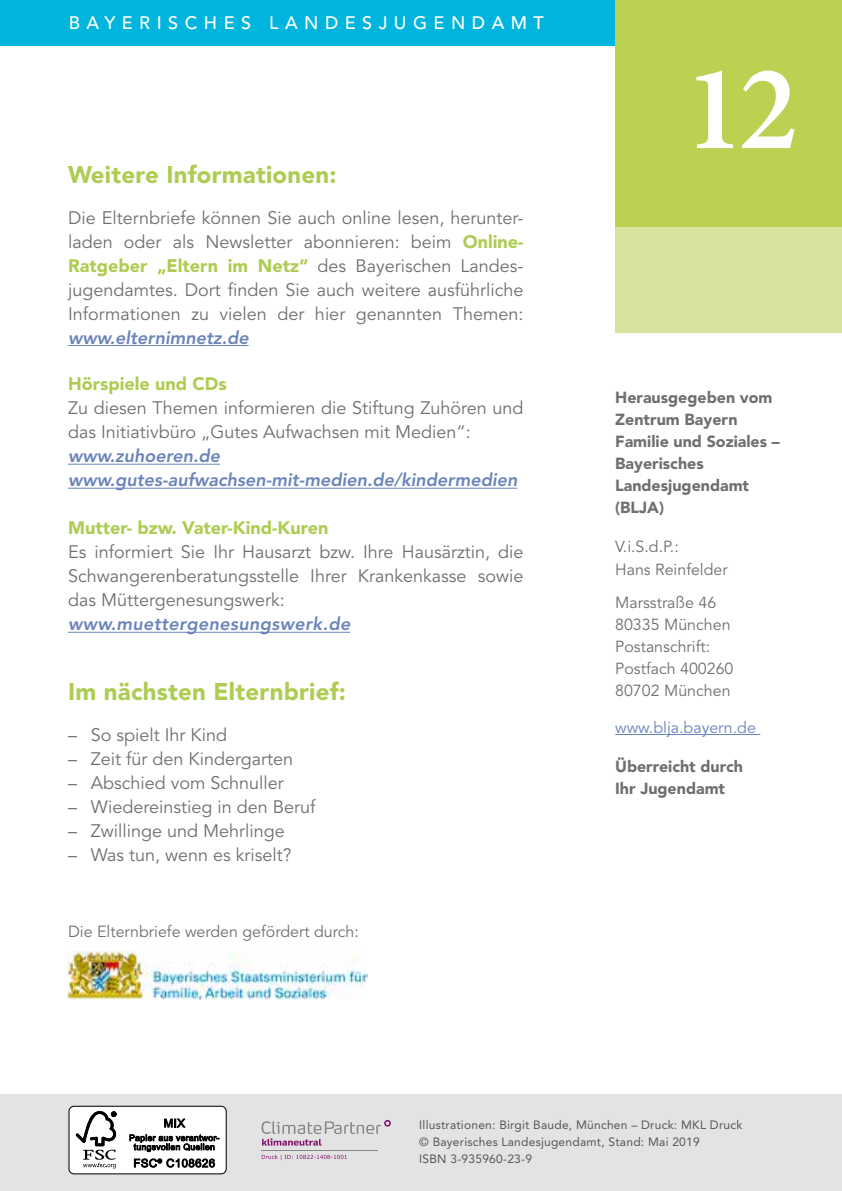
<style>
.page{position:relative;width:842px;height:1191px;background:#fff}
.page>*{position:absolute;margin:0;border:0;box-sizing:border-box;transform-origin:0 0}
.t1{font:600 122px "Minion Pro";color:#fff}
.t2{font:900 24px "Avenir LT Std";letter-spacing:.01em;color:#aecc52}
.t3{font:18px/24px "Avenir LT Std";color:#6f6f6e;text-align:justify}
.t4{font:italic 800 18px/24px "Avenir LT Std";color:#6a84b9}
.t5{font:900 18px "Avenir LT Std";color:#aecc52}
.t6{font:italic 800 18px "Avenir LT Std";letter-spacing:.02em;color:#6a84b9}
.t7{font:500 18px "Avenir LT Std";letter-spacing:.36em;color:#fff}
.t8{font:16px/22px "Avenir LT Std";color:#6f6f6e}
.t9{font:900 16px/22px "Avenir LT Std";color:#6f6f6e}
.t10{font:16px "Avenir LT Std";color:#6a84b9}
.t11{font:12px/17px "Avenir LT Std";letter-spacing:.02em;color:#565656}
.s1{font-weight:900;color:#aecc52}
</style>
<div class="page">
<div style="left:0;top:1094px;width:842px;height:97px;background:#e3e3e3"></div>
<div style="left:615px;top:227px;width:227px;height:105px;background:#d7e49f"></div>
<div style="left:0;top:0;width:615px;height:45px;background:#00b5dd"></div>
<div style="left:615px;top:0;width:227px;height:227px;background:#bad151"></div>
<hr style="left:615px;top:734px;width:145px;height:1px;background:#6a84b9">
<hr style="left:68px;top:345px;width:181px;height:1px;background:#6a84b9">
<hr style="left:68px;top:464px;width:152px;height:1px;background:#6a84b9">
<hr style="left:68px;top:488px;width:449px;height:1px;background:#6a84b9">
<hr style="left:68px;top:632px;width:282px;height:1px;background:#6a84b9">
<img style="left:68px;top:951px;width:299px;height:48px">
<hr style="left:262px;top:1150px;width:116px;height:1px;background:#878786">
<svg style="left:262px;top:1119px;width:129px;height:26px"></svg>
<svg style="left:262px;top:1154px;width:85px;height:6px"></svg>
<div style="left:69px;top:1106px;width:157px;height:67px;background:#fff;border-radius:5px"></div>
<div style="left:68px;top:1106px;width:159px;height:68px;border:1px solid #000;border-radius:5px"></div>
<svg style="left:76px;top:1111px;width:41px;height:57px"></svg>
<svg style="left:164px;top:1118px;width:21px;height:10px"></svg>
<svg style="left:129px;top:1134px;width:90px;height:18px"></svg>
<svg style="left:134px;top:1158px;width:81px;height:9px"></svg>
<p class="t7" style="left:69px;top:13px;width:477px">BAYERISCHES LANDESJUGENDAMT</p>
<h2 class="t2" style="left:68px;top:160px;width:270px">Weitere Informationen:</h2>
<p class="t3" style="left:68px;top:206px;width:457px">Die Elternbriefe können Sie auch online lesen, herunter&shy;laden oder als Newsletter abonnieren: beim <span class="s1">Online-Ratgeber „Eltern im Netz“</span> des Bayerischen Landes&shy;jugendamtes. Dort finden Sie auch weitere ausführliche Informationen zu vielen der hier genannten Themen:</p>
<p class="t4" style="left:68px;top:326px;width:182px">www.elternimnetz.de</p>
<p class="t5" style="left:68px;top:373px;width:160px">Hörspiele und CDs</p>
<p class="t3" style="left:68px;top:396px;width:457px">Zu diesen Themen informieren die Stiftung Zuhören und das Initiativbüro „Gutes Aufwachsen mit Medien“:</p>
<p class="t4" style="left:68px;top:444px;width:451px">www.zuhoeren.de www.gutes-aufwachsen-mit-medien.de/kindermedien</p>
<p class="t5" style="left:68px;top:517px;width:262px">Mutter- bzw. Vater-Kind-Kuren</p>
<p class="t3" style="left:68px;top:540px;width:457px">Es informiert Sie Ihr Hausarzt bzw. Ihre Hausärztin, die Schwangerenberatungsstelle Ihrer Krankenkasse sowie das Müttergenesungswerk:</p>
<p class="t6" style="left:68px;top:613px;width:284px">www.muettergenesungswerk.de</p>
<h2 class="t2" style="left:68px;top:676px;width:279px">Im nächsten Elternbrief:</h2>
<p class="t3" style="left:68px;top:722px;width:161px">– So spielt Ihr Kind</p>
<p class="t3" style="left:68px;top:746px;width:226px">– Zeit für den Kindergarten</p>
<p class="t3" style="left:68px;top:770px;width:217px">– Abschied vom Schnuller</p>
<p class="t3" style="left:68px;top:794px;width:249px">– Wiedereinstieg in den Beruf</p>
<p class="t3" style="left:68px;top:818px;width:218px">– Zwillinge und Mehrlinge</p>
<p class="t3" style="left:68px;top:842px;width:225px">– Was tun, wenn es kriselt?</p>
<p class="t8" style="left:68px;top:920px;width:292px">Die Elternbriefe werden gefördert durch:</p>
<h1 class="t1" style="left:684px;top:25px;width:116px">12</h1>
<p class="t9" style="left:615px;top:387px;width:166px">Herausgegeben vom<br>Zentrum Bayern<br>Familie und Soziales –<br>Bayerisches<br>Landesjugendamt (BLJA)</p>
<p class="t8" style="left:615px;top:536px;width:114px">V.i.S.d.P.:<br>Hans Reinfelder</p>
<p class="t8" style="left:615px;top:591px;width:120px">Marsstraße 46<br>80335 München<br>Postanschrift:<br>Postfach 400260<br>80702 München</p>
<p class="t10" style="left:615px;top:718px;width:142px">www.blja.bayern.de</p>
<p class="t9" style="left:615px;top:755px;width:129px">Überreicht durch<br>Ihr Jugendamt</p>
<p class="t11" style="left:419px;top:1116px;width:325px">Illustrationen: Birgit Baude, München – Druck: MKL Druck © Bayerisches Landesjugendamt, Stand: Mai 2019<br>ISBN 3-935960-23-9</p>
</div>
